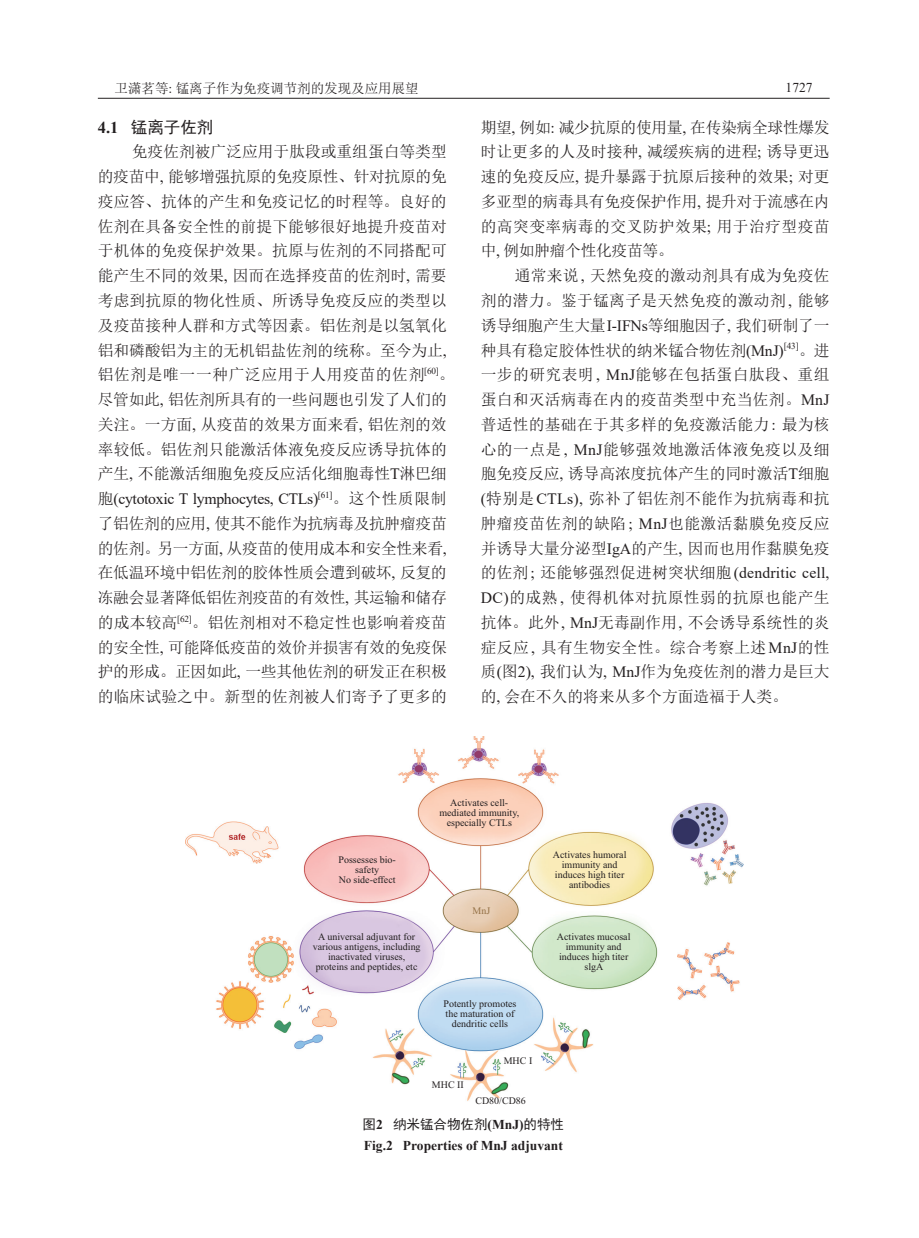
<style>
.page{position:relative;width:919px;height:1238px;background:#fff}
.page>*{position:absolute;margin:0;border:0;box-sizing:border-box;transform-origin:0 0}
.标题2{font:16.5px "Sim Hei";color:#231f20}
.正文{font:15.75px/24.8px "Sim Sun";color:#231f20;text-align:justify}
.表头_图题{font:700 13.5px "Times New Roman";color:#231f20}
.t1{font:13.5px "Sim Sun";color:#231f20}
.表头_图题-2{font:13.5px "Sim Hei";color:#231f20}
.t2{font:13.5px "Times New Roman";color:#231f20}
.t3{font:10.05px/10.1px "Times New Roman";color:#231f20;text-align:center}
.t4{font:10.05px "Times New Roman";color:#957247}
.s1{font-family:"Times New Roman"}
.s2{font-family:"Times New Roman";font-weight:700}
</style>
<div class="page">
<hr style="left:98px;top:98px;width:731px;height:1px;background:#231f20">
<img style="left:185px;top:736px;width:558px;height:365px">
<p class="t1" style="left:114px;top:81px;width:306px">卫潇茗等<span class="s1">:</span> 锰离子作为免疫调节剂的发现及应用展望</p>
<p class="t2" style="left:785px;top:78px;width:28px">1727</p>
<p class="标题2" style="left:98px;top:119px;width:117px"><span class="s2">4.1</span> 锰离子佐剂</p>
<p class="正文" style="left:98px;top:139px;width:358px;text-align:left;text-indent:34px">免疫佐剂被广泛应用于肽段或重组蛋白等类型的疫苗中<span class="s1">,</span> 能够增强抗原的免疫原性、针对抗原的免疫应答、抗体的产生和免疫记忆的时程等。良好的佐剂在具备安全性的前提下能够很好地提升疫苗对于机体的免疫保护效果。抗原与佐剂的不同搭配可能产生不同的效果<span class="s1">,</span> 因而在选择疫苗的佐剂时<span class="s1">,</span> 需要考虑到抗原的物化性质、所诱导免疫反应的类型以及疫苗接种人群和方式等因素。铝佐剂是以氢氧化铝和磷酸铝为主的无机铝盐佐剂的统称。至今为止<span class="s1">,</span>铝佐剂是唯一一种广泛应用于人用疫苗的佐剂<sup>[60]</sup>。尽管如此<span class="s1">,</span> 铝佐剂所具有的一些问题也引发了人们的关注。一方面<span class="s1">,</span> 从疫苗的效果方面来看<span class="s1">,</span> 铝佐剂的效率较低。铝佐剂只能激活体液免疫反应诱导抗体的产生<span class="s1">,</span> 不能激活细胞免疫反应活化细胞毒性<span class="s1">T</span>淋巴细胞<span class="s1">(cytotoxic T lymphocytes, CTLs)</span><sup>[61]</sup>。这个性质限制了铝佐剂的应用<span class="s1">,</span> 使其不能作为抗病毒及抗肿瘤疫苗的佐剂。另一方面<span class="s1">,</span> 从疫苗的使用成本和安全性来看<span class="s1">,</span>在低温环境中铝佐剂的胶体性质会遭到破坏<span class="s1">,</span> 反复的冻融会显著降低铝佐剂疫苗的有效性<span class="s1">,</span> 其运输和储存的成本较高<sup>[62]</sup>。铝佐剂相对不稳定性也影响着疫苗的安全性<span class="s1">,</span> 可能降低疫苗的效价并损害有效的免疫保护的形成。正因如此<span class="s1">,</span> 一些其他佐剂的研发正在积极的临床试验之中。新型的佐剂被人们寄予了更多的</p>
<p class="正文" style="left:480px;top:115px;width:350px">期望<span class="s1">,</span> 例如<span class="s1">:</span> 减少抗原的使用量<span class="s1">,</span> 在传染病全球性爆发时让更多的人及时接种<span class="s1">,</span> 减缓疾病的进程<span class="s1">;</span> 诱导更迅速的免疫反应<span class="s1">,</span> 提升暴露于抗原后接种的效果<span class="s1">;</span> 对更多亚型的病毒具有免疫保护作用<span class="s1">,</span> 提升对于流感在内的高突变率病毒的交叉防护效果<span class="s1">;</span> 用于治疗型疫苗中<span class="s1">,</span> 例如肿瘤个性化疫苗等。</p>
<p class="正文" style="left:480px;top:263px;width:350px;text-indent:34px">通常来说<span class="s1">,</span> 天然免疫的激动剂具有成为免疫佐剂的潜力。鉴于锰离子是天然免疫的激动剂<span class="s1">,</span> 能够诱导细胞产生大量<span class="s1">I-IFNs</span>等细胞因子<span class="s1">,</span> 我们研制了一种具有稳定胶体性状的纳米锰合物佐剂<span class="s1">(MnJ)</span><sup>[43]</sup>。进一步的研究表明<span class="s1">, MnJ</span>能够在包括蛋白肽段、重组蛋白和灭活病毒在内的疫苗类型中充当佐剂。<span class="s1">MnJ</span>普适性的基础在于其多样的免疫激活能力<span class="s1">:</span> 最为核心的一点是<span class="s1">, MnJ</span>能够强效地激活体液免疫以及细胞免疫反应<span class="s1">,</span> 诱导高浓度抗体产生的同时激活<span class="s1">T</span>细胞<span class="s1">(</span>特别是<span class="s1">CTLs),</span> 弥补了铝佐剂不能作为抗病毒和抗肿瘤疫苗佐剂的缺陷<span class="s1">; MnJ</span>也能激活黏膜免疫反应并诱导大量分泌型<span class="s1">IgA</span>的产生<span class="s1">,</span> 因而也用作黏膜免疫的佐剂<span class="s1">;</span> 还能够强烈促进树突状细胞<span class="s1">(dendritic cell, DC)</span>的成熟<span class="s1">,</span> 使得机体对抗原性弱的抗原也能产生抗体。此外<span class="s1">, MnJ</span>无毒副作用<span class="s1">,</span> 不会诱导系统性的炎症反应<span class="s1">,</span> 具有生物安全性。综合考察上述<span class="s1">MnJ</span>的性质<span class="s1">(</span>图<span class="s1">2),</span> 我们认为<span class="s1">, MnJ</span>作为免疫佐剂的潜力是巨大的<span class="s1">,</span> 会在不久的将来从多个方面造福于人类。</p>
<p class="t3" style="left:338px;top:855px;width:59px">Possesses bio&shy;safety<br>No side-effect</p>
<p class="t3" style="left:313px;top:932px;width:109px">A universal adjuvant for various antigens, including inactivated viruses, proteins and peptides, etc</p>
<p class="t3" style="left:439px;top:798px;width:81px">Activates cell&shy;mediated immunity, especially CTLs</p>
<p class="t4" style="left:472px;top:907px;width:19px">MnJ</p>
<p class="t3" style="left:443px;top:999px;width:74px">Potently promotes the maturation of dendritic cells</p>
<p class="t3" style="left:503px;top:1056px;width:30px">MHC I</p>
<p class="t3" style="left:475px;top:1096px;width:52px">CD80/CD86</p>
<p class="t3" style="left:432px;top:1080px;width:33px">MHC II</p>
<p class="t3" style="left:553px;top:850px;width:75px">Activates humoral immunity and induces high titer antibodies</p>
<p class="t3" style="left:557px;top:932px;width:75px">Activates mucosal immunity and induces high titer slgA</p>
<p class="表头_图题-2" style="left:362px;top:1117px;width:203px">图<span class="s2">2</span> 纳米锰合物佐剂<span class="s2">(MnJ)</span>的特性</p>
<p class="表头_图题" style="left:364px;top:1135px;width:200px">Fig.2 Properties of MnJ adjuvant</p>
</div>
